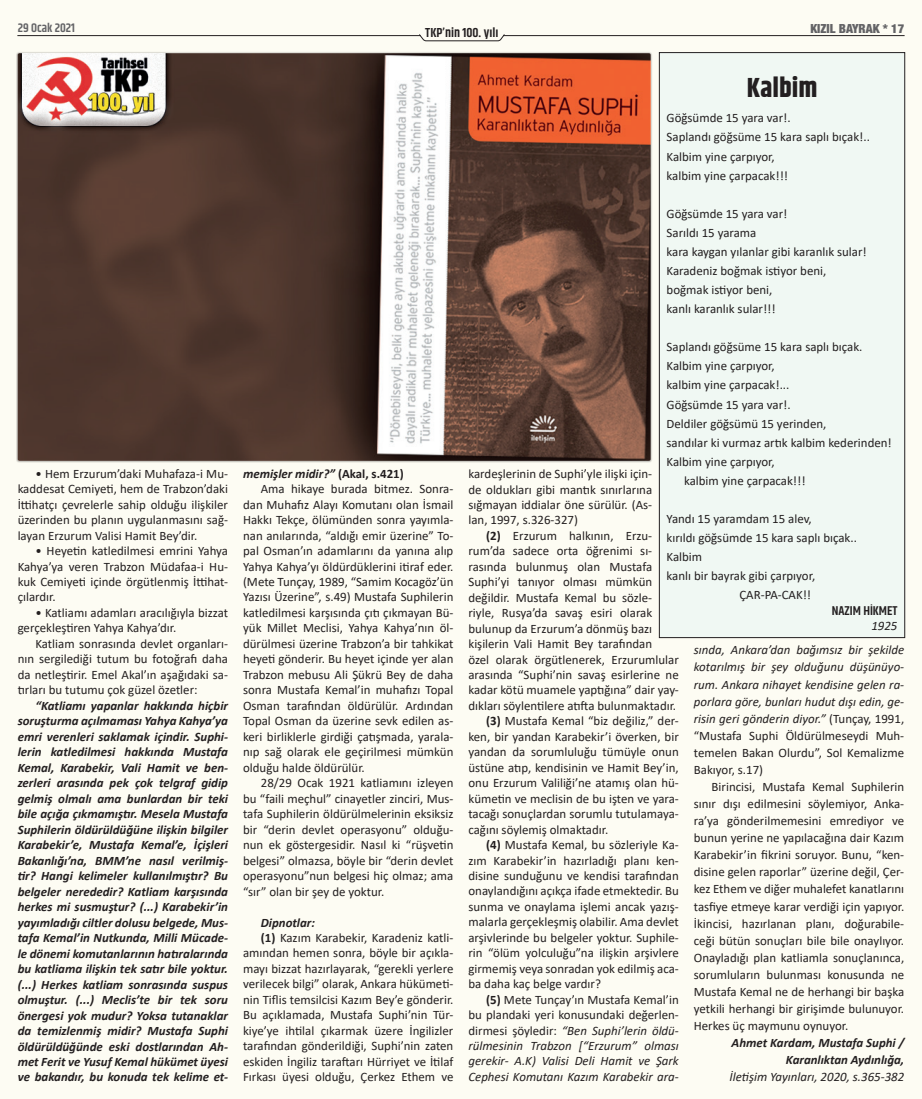
<style>
.page{position:relative;width:922px;height:1099px;background:#fff}
.page>*{position:absolute;margin:0;border:0;box-sizing:border-box;transform-origin:0 0}
.başlık-2{font:700 27.5px "Khand";color:#231f20}
.t1{font:600 13.12px "Khand";color:#231f20}
.Normal__Web{font:12.88px/15.5px "Calibri";color:#231f20;text-align:justify}
.t2{font:italic 700 12.88px/15.5px "Calibri";color:#231f20;text-align:justify}
.Normal__Web-2{font:italic 12.88px/17.1px "Calibri";color:#231f20;text-align:justify}
.alt_imza{font:600 12.88px "Khand";color:#231f20}
.t3{font:900 condensed 12.5px "Helvetica Neue";color:#636366}
.t4{font:600 12.5px "Khand";color:#636366}
.s1{font-style:normal}
.s2{font-weight:700}
.s3{font-weight:700;font-style:normal}
</style>
<div class="page">
<div style="left:0;top:0;width:921px;height:1098px;background:#fdfcf3"></div>
<hr style="left:18px;top:35px;width:402px;height:1px;background:#231f20">
<hr style="left:503px;top:35px;width:400px;height:1px;background:#231f20">
<svg style="left:419px;top:34px;width:85px;height:7px"></svg>
<img style="left:18px;top:53px;width:632px;height:408px">
<div style="left:659px;top:53px;width:245px;height:584px;background:#f0f8f3"></div>
<div style="left:659px;top:52px;width:245px;height:585px;border:1px solid #231f20"></div>
<p class="t4" style="left:18px;top:20px;width:59px">29 Ocak 2021</p>
<p class="t3" style="left:810px;top:20px;width:95px">KIZIL BAYRAK * 17</p>
<p class="t1" style="left:425px;top:24px;width:75px">TKP’nin 100. yılı</p>
<p class="Normal__Web" style="left:18px;top:465px;width:212px;text-indent:18px">• Hem Erzurum’daki Muhafaza-i Mu&shy;kaddesat Cemiyeti, hem de Trabzon’daki İttihatçı çevrelerle sahip olduğu ilişkiler üzerinden bu planın uygulanmasını sağ&shy;layan Erzurum Valisi Hamit Bey’dir.</p>
<p class="Normal__Web" style="left:18px;top:542px;width:212px;text-indent:18px">• Heyetin katledilmesi emrini Yahya Kahya’ya veren Trabzon Müdafaa-i Hu&shy;kuk Cemiyeti içinde örgütlenmiş İttihat&shy;çılardır.</p>
<p class="Normal__Web" style="left:18px;top:604px;width:212px;text-indent:18px">• Katliamı adamları aracılığıyla bizzat gerçekleştiren Yahya Kahya’dır.</p>
<p class="Normal__Web" style="left:18px;top:635px;width:212px;text-indent:18px">Katliam sonrasında devlet organları&shy;nın sergilediği tutum bu fotoğrafı daha da netleştirir. Emel Akal’ın aşağıdaki sa&shy;tırları bu tutumu çok güzel özetler:</p>
<p class="t2" style="left:18px;top:697px;width:212px;text-indent:18px">“Katliamı yapanlar hakkında hiçbir soruşturma açılmaması Yahya Kahya’ya emri verenleri saklamak içindir. Suphi&shy;lerin katledilmesi hakkında Mustafa Kemal, Karabekir, Vali Hamit ve ben&shy;zerleri arasında pek çok telgraf gidip gelmiş olmalı ama bunlardan bir teki bile açığa çıkmamıştır. Mesela Mustafa Suphilerin öldürüldüğüne ilişkin bilgiler Karabekir’e, Mustafa Kemal’e, İçişleri Bakanlığı’na, BMM’ne nasıl verilmiş&shy;tir? Hangi kelimeler kullanılmıştır? Bu belgeler nerededir? Katliam karşısında herkes mi susmuştur? (...) Karabekir’in yayımladığı ciltler dolusu belgede, Mus&shy;tafa Kemal’in Nutkunda, Milli Mücade&shy;le dönemi komutanlarının hatıralarında bu katliama ilişkin tek satır bile yoktur. (...) Herkes katliam sonrasında suspus olmuştur. (...) Meclis’te bir tek soru önergesi yok mudur? Yoksa tutanaklar da temizlenmiş midir? Mustafa Suphi öldürüldüğünde eski dostlarından Ah&shy;met Ferit ve Yusuf Kemal hükümet üyesi ve bakandır, bu konuda tek kelime et-</p>
<p class="t2" style="left:243px;top:465px;width:162px">memişler midir?” <span class="s1">(Akal, s.421)</span></p>
<p class="Normal__Web" style="left:243px;top:480px;width:212px;text-indent:18px">Ama hikaye burada bitmez. Sonra&shy;dan Muhafız Alayı Komutanı olan İsmail Hakkı Tekçe, ölümünden sonra yayımla&shy;nan anılarında, “aldığı emir üzerine” To&shy;pal Osman’ın adamlarını da yanına alıp Yahya Kahya’yı öldürdüklerini itiraf eder. (Mete Tunçay, 1989, “Samim Kocagöz’ün Yazısı Üzerine”, s.49) Mustafa Suphilerin katledilmesi karşısında çıtı çıkmayan Bü&shy;yük Millet Meclisi, Yahya Kahya’nın öl&shy;dürülmesi üzerine Trabzon’a bir tahkikat heyeti gönderir. Bu heyet içinde yer alan Trabzon mebusu Ali Şükrü Bey de daha sonra Mustafa Kemal’in muhafızı Topal Osman tarafından öldürülür. Ardından Topal Osman da üzerine sevk edilen as&shy;keri birliklerle girdiği çatışmada, yarala&shy;nıp sağ olarak ele geçirilmesi mümkün olduğu halde öldürülür.</p>
<p class="Normal__Web" style="left:243px;top:775px;width:212px;text-indent:18px">28/29 Ocak 1921 katliamını izleyen bu “faili meçhul” cinayetler zinciri, Mus&shy;tafa Suphilerin öldürülmelerinin eksiksiz bir “derin devlet operasyonu” olduğu&shy;nun ek göstergesidir. Nasıl ki “rüşvetin belgesi” olmazsa, böyle bir “derin devlet operasyonu”nun belgesi hiç olmaz; ama “sır” olan bir şey de yoktur.</p>
<p class="t2" style="left:261px;top:914px;width:56px">Dipnotlar:</p>
<p class="Normal__Web" style="left:243px;top:929px;width:212px;text-indent:18px"><span class="s2">(1)</span> Kazım Karabekir, Karadeniz katli&shy;amından hemen sonra, böyle bir açıkla&shy;mayı bizzat hazırlayarak, “gerekli yerlere verilecek bilgi” olarak, Ankara hükümeti&shy;nin Tiflis temsilcisi Kazım Bey’e gönderir.<br>Bu açıklamada, Mustafa Suphi’nin Tür&shy;kiye’ye ihtilal çıkarmak üzere İngilizler tarafından gönderildiği, Suphi’nin zaten eskiden İngiliz taraftarı Hürriyet ve İtilaf Fırkası üyesi olduğu, Çerkez Ethem ve</p>
<p class="başlık-2" style="left:746px;top:68px;width:72px">Kalbim</p>
<p class="Normal__Web" style="left:666px;top:110px;width:125px">Göğsümde 15 yara var!.</p>
<p class="Normal__Web" style="left:666px;top:129px;width:205px">Saplandı göğsüme 15 kara saplı bıçak!..</p>
<p class="Normal__Web" style="left:666px;top:148px;width:110px">Kalbim yine çarpıyor,</p>
<p class="Normal__Web" style="left:666px;top:167px;width:123px">kalbim yine çarpacak!!!</p>
<p class="Normal__Web" style="left:666px;top:205px;width:122px">Göğsümde 15 yara var!</p>
<p class="Normal__Web" style="left:666px;top:224px;width:91px">Sarıldı 15 yarama</p>
<p class="Normal__Web" style="left:666px;top:243px;width:202px">kara kaygan yılanlar gibi karanlık sular!</p>
<p class="Normal__Web" style="left:666px;top:263px;width:161px">Karadeniz boğmak istiyor beni,</p>
<p class="Normal__Web" style="left:666px;top:282px;width:107px">boğmak istiyor beni,</p>
<p class="Normal__Web" style="left:666px;top:301px;width:110px">kanlı karanlık sular!!!</p>
<p class="Normal__Web" style="left:666px;top:339px;width:197px">Saplandı göğsüme 15 kara saplı bıçak.</p>
<p class="Normal__Web" style="left:666px;top:358px;width:110px">Kalbim yine çarpıyor,</p>
<p class="Normal__Web" style="left:666px;top:377px;width:124px">kalbim yine çarpacak!...</p>
<p class="Normal__Web" style="left:666px;top:396px;width:125px">Göğsümde 15 yara var!.</p>
<p class="Normal__Web" style="left:666px;top:415px;width:161px">Deldiler göğsümü 15 yerinden,</p>
<p class="Normal__Web" style="left:666px;top:434px;width:227px">sandılar ki vurmaz artık kalbim kederinden!</p>
<p class="Normal__Web" style="left:666px;top:453px;width:110px">Kalbim yine çarpıyor,</p>
<p class="Normal__Web" style="left:684px;top:472px;width:123px">kalbim yine çarpacak!!!</p>
<p class="Normal__Web" style="left:666px;top:510px;width:147px">Yandı 15 yaramdam 15 alev,</p>
<p class="Normal__Web" style="left:666px;top:529px;width:192px">kırıldı göğsümde 15 kara saplı bıçak..</p>
<p class="Normal__Web" style="left:666px;top:549px;width:37px">Kalbim</p>
<p class="Normal__Web" style="left:666px;top:568px;width:150px">kanlı bir bayrak gibi çarpıyor,</p>
<p class="Normal__Web" style="left:739px;top:587px;width:73px">ÇAR-PA-CAK!!</p>
<p class="alt_imza" style="left:831px;top:602px;width:67px">NAZIM HIKMET</p>
<p class="Normal__Web-2" style="left:871px;top:617px;width:28px">1925</p>
<p class="Normal__Web" style="left:468px;top:466px;width:185px">kardeşlerinin de Suphi’yle ilişki için&shy;de oldukları gibi mantık sınırlarına sığmayan iddialar öne sürülür. (As&shy;lan, 1997, s.326-327)</p>
<p class="Normal__Web" style="left:468px;top:527px;width:212px;text-align:left;text-indent:18px"><span class="s2">(2)</span> Erzurum halkının, Erzu&shy;rum’da sadece orta öğrenimi sı&shy;rasında bulunmuş olan Mustafa Suphi’yi tanıyor olması mümkün değildir. Mustafa Kemal bu sözle&shy;riyle, Rusya’da savaş esiri olarak bulunup da Erzurum’a dönmüş bazı kişilerin Vali Hamit Bey tarafından<br>özel olarak örgütlenerek, Erzurumlular arasında “Suphi’nin savaş esirlerine ne kadar kötü muamele yaptığına” dair yay&shy;dıkları söylentilere atıfta bulunmaktadır.</p>
<p class="Normal__Web" style="left:468px;top:713px;width:212px;text-indent:18px"><span class="s2">(3)</span> Mustafa Kemal “biz değiliz,” der&shy;ken, bir yandan Karabekir’i överken, bir yandan da sorumluluğu tümüyle onun üstüne atıp, kendisinin ve Hamit Bey’in, onu Erzurum Valiliği’ne atamış olan hü&shy;kümetin ve meclisin de bu işten ve yara&shy;tacağı sonuçlardan sorumlu tutulamaya&shy;cağını söylemiş olmaktadır.</p>
<p class="Normal__Web" style="left:468px;top:836px;width:212px;text-indent:18px"><span class="s2">(4)</span> Mustafa Kemal, bu sözleriyle Ka&shy;zım Karabekir’in hazırladığı planı ken&shy;disine sunduğunu ve kendisi tarafından onaylandığını açıkça ifade etmektedir. Bu sunma ve onaylama işlemi ancak yazış&shy;malarla gerçekleşmiş olabilir. Ama devlet arşivlerinde bu belgeler yoktur. Suphile&shy;rin “ölüm yolculuğu”na ilişkin arşivlere girmemiş veya sonradan yok edilmiş aca&shy;ba daha kaç belge vardır?</p>
<p class="Normal__Web-2" style="left:468px;top:991px;width:212px;line-height:15.5px;text-indent:18px"><span class="s3">(5)</span> <span class="s1">Mete Tunçay’ın Mustafa Kemal’in bu plandaki yeri konusundaki değerlen&shy;dirmesi şöyledir:</span> “Ben Suphi’lerin öldü&shy;rülmesinin Trabzon [“Erzurum” olması gerekir- A.K) Valisi Deli Hamit ve Şark Cephesi Komutanı Kazım Karabekir ara-</p>
<p class="Normal__Web-2" style="left:693px;top:641px;width:212px">sında, Ankara’dan bağımsız bir şekilde kotarılmış bir şey olduğunu düşünüyo&shy;rum. Ankara nihayet kendisine gelen ra&shy;porlara göre, bunları hudut dışı edin, ge&shy;risin geri gönderin diyor.” <span class="s1">(Tunçay, 1991, “Mustafa Suphi Öldürülmeseydi Muh&shy;temelen Bakan Olurdu”, Sol Kemalizme Bakıyor, s.17)</span></p>
<p class="Normal__Web" style="left:693px;top:777px;width:212px;line-height:17.1px;text-indent:18px">Birincisi, Mustafa Kemal Suphilerin sınır dışı edilmesini söylemiyor, Anka&shy;ra’ya gönderilmemesini emrediyor ve bunun yerine ne yapılacağına dair Kazım Karabekir’in fikrini soruyor. Bunu, “ken&shy;disine gelen raporlar” üzerine değil, Çer&shy;kez Ethem ve diğer muhalefet kanatlarını tasfiye etmeye karar verdiği için yapıyor.<br>İkincisi, hazırlanan planı, doğurabile&shy;ceği bütün sonuçları bile bile onaylıyor.<br>Onayladığı plan katliamla sonuçlanınca, sorumluların bulunması konusunda ne Mustafa Kemal ne de herhangi bir başka yetkili herhangi bir girişimde bulunuyor.<br>Herkes üç maymunu oynuyor.</p>
<p class="t2" style="left:731px;top:1033px;width:174px;line-height:17.1px;text-align:right">Ahmet Kardam, Mustafa Suphi /<br>Karanlıktan Aydınlığa,</p>
<p class="Normal__Web-2" style="left:729px;top:1067px;width:176px">İletişim Yayınları, 2020, s.365-382</p>
</div>
